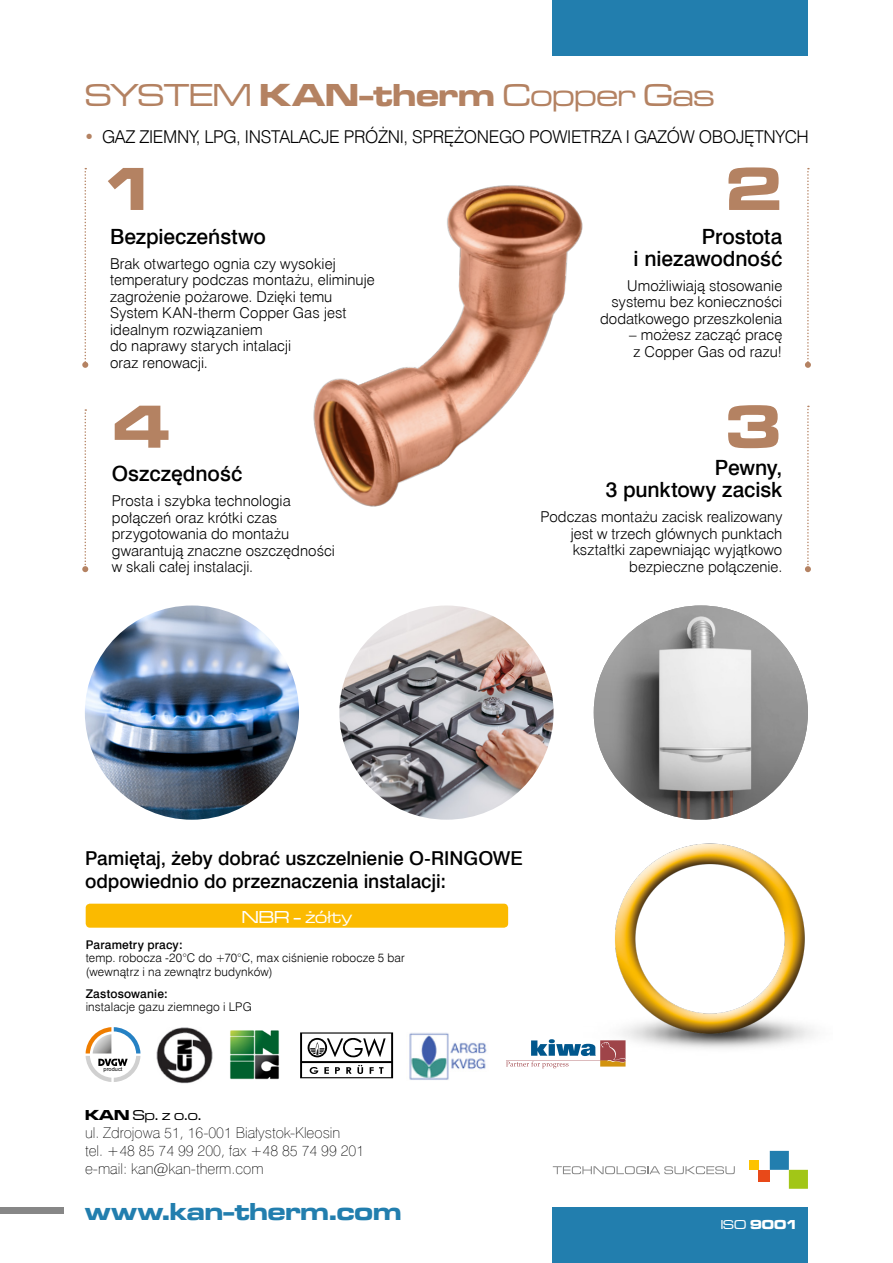
<style>
.page{position:relative;width:893px;height:1263px;background:#fff}
.page>*{position:absolute;margin:0;border:0;box-sizing:border-box;transform-origin:0 0}
.t1{font:63px "Microgramma D Bol Ext";color:#b48262}
.t2{font:33px "Microgramma D Med Ext";letter-spacing:-.005em;color:#b48262}
.t3{font:25.5px "Microgramma D Bol Ext";color:#227eae}
.t4{font:21px/22.2px "Swis 721 Md EU";letter-spacing:-.005em;color:#000;text-align:right}
.t5{font:19.2px/23.2px "Swis 721 Md EU";color:#000}
.t6{font:18px "Microgramma D Med Ext";letter-spacing:.01em;color:#fff}
.t7{font:17.7px "Swis 721 Lt EU";letter-spacing:-.02em;color:#000}
.t8{font:15px/16.5px "Swis 721 Lt EU";letter-spacing:.005em;color:#000}
.t9{font:15px/18px "Swis 721 Th EU";color:#000}
.t10{font:15px "Microgramma D Med Ext";color:#000}
.t11{font:13.5px "Microgramma D Bol Ext";color:#fff}
.t12{font:12px/13.5px "Swis 721 Lt EU";letter-spacing:.015em;color:#000}
.t13{font:12px "Swis 721 Md EU";letter-spacing:.015em;color:#000}
.t14{font:5.7px "Arial";color:#000}
.s1{font-family:"Microgramma D Bol Ext"}
.s2{color:#b48262}
.s3{font-family:"Microgramma D Med Ext"}
</style>
<div class="page">
<img style="left:615px;top:843px;width:199px;height:224px">
<svg style="left:86px;top:1027px;width:54px;height:55px"></svg>
<img style="left:156px;top:1027px;width:57px;height:57px">
<img style="left:409px;top:1032px;width:78px;height:48px">
<svg style="left:300px;top:1032px;width:93px;height:46px"></svg>
<svg style="left:506px;top:1039px;width:119px;height:29px"></svg>
<img style="left:313px;top:185px;width:270px;height:322px">
<div style="left:553px;top:0;width:255px;height:55px;background:#227eae"></div>
<svg style="left:82px;top:168px;width:6px;height:200px"></svg>
<svg style="left:82px;top:409px;width:6px;height:163px"></svg>
<svg style="left:805px;top:168px;width:6px;height:200px"></svg>
<svg style="left:805px;top:406px;width:6px;height:166px"></svg>
<div style="left:553px;top:1208px;width:255px;height:55px;background:#227eae"></div>
<div style="left:0;top:1208px;width:64px;height:6px;background:#878787"></div>
<div style="left:758px;top:1170px;width:12px;height:11px;background:#e84919"></div>
<div style="left:749px;top:1160px;width:9px;height:10px;background:#fdc300"></div>
<div style="left:789px;top:1170px;width:19px;height:19px;background:#a2c617"></div>
<div style="left:770px;top:1151px;width:19px;height:19px;background:#227eae"></div>
<svg style="left:553px;top:1166px;width:182px;height:8px"></svg>
<img style="left:594px;top:605px;width:214px;height:215px;border-radius:107px">
<img style="left:339px;top:605px;width:215px;height:215px;border-radius:107px">
<img style="left:85px;top:605px;width:214px;height:215px;border-radius:107px">
<div style="left:86px;top:904px;width:422px;height:24px;background:#fbba00;border-radius:4px"></div>
<img style="left:230px;top:1030px;width:49px;height:50px">
<h2 class="t2" style="left:85px;top:74px;width:631px">SYSTEM <span class="s1">KAN-therm</span> Copper Gas</h2>
<p class="t7" style="left:85px;top:126px;width:725px"><span class="s2">•</span> GAZ ZIEMNY, LPG, INSTALACJE PRÓŻNI, SPRĘŻONEGO POWIETRZA I GAZÓW OBOJĘTNYCH</p>
<h1 class="t1" style="left:101px;top:146px;width:59px">1</h1>
<h3 class="t4" style="left:110px;top:226px;width:157px">Bezpieczeństwo</h3>
<p class="t8" style="left:110px;top:255px;width:266px">Brak otwartego ognia czy wysokiej temperatury podczas montażu, eliminuje zagrożenie pożarowe. Dzięki temu<br>System KAN-therm Copper Gas jest idealnym rozwiązaniem<br>do naprawy starych intalacji<br>oraz renowacji.</p>
<h1 class="t1" style="left:112px;top:384px;width:59px">4</h1>
<h3 class="t4" style="left:112px;top:464px;width:132px">Oszczędność</h3>
<p class="t8" style="left:112px;top:493px;width:225px">Prosta i szybka technologia połączeń oraz krótki czas przygotowania do montażu gwarantują znaczne oszczędności w skali całej instalacji.</p>
<h1 class="t1" style="left:725px;top:146px;width:59px">2</h1>
<h3 class="t4" style="left:633px;top:226px;width:150px">Prostota<br>i niezawodność</h3>
<p class="t8" style="left:600px;top:277px;width:184px;text-align:right">Umożliwiają stosowanie systemu bez konieczności dodatkowego przeszkolenia</p>
<p class="t8" style="left:629px;top:327px;width:155px">– możesz zacząć pracę z Copper Gas od razu!</p>
<h1 class="t1" style="left:725px;top:384px;width:59px">3</h1>
<h3 class="t4" style="left:606px;top:457px;width:178px">Pewny,<br>3 punktowy zacisk</h3>
<p class="t8" style="left:540px;top:509px;width:243px;text-align:right">Podczas montażu zacisk realizowany jest w trzech głównych punktach kształtki zapewniając wyjątkowo bezpieczne połączenie.</p>
<p class="t5" style="left:85px;top:847px;width:439px">Pamiętaj, żeby dobrać uszczelnienie O-RINGOWE odpowiednio do przeznaczenia instalacji:</p>
<p class="t6" style="left:242px;top:905px;width:112px">NBR - żółty</p>
<p class="t13" style="left:86px;top:937px;width:98px">Parametry pracy:</p>
<p class="t12" style="left:86px;top:951px;width:321px">temp. robocza -20°C do +70°C, max ciśnienie robocze 5 bar (wewnątrz i na zewnątrz budynków)</p>
<p class="t13" style="left:86px;top:986px;width:83px">Zastosowanie:</p>
<p class="t12" style="left:86px;top:1000px;width:168px">instalacje gazu ziemnego i LPG</p>
<p class="t14" style="left:104px;top:1067px;width:20px">product</p>
<p class="t10" style="left:85px;top:1105px;width:118px"><span class="s1">KAN</span> Sp. z o.o.</p>
<p class="t9" style="left:85px;top:1123px;width:281px">ul. Zdrojowa 51, 16-001 Białystok‑Kleosin<br>tel. +48 85 74 99 200, fax +48 85 74 99 201 e‑mail: kan@kan-therm.com</p>
<h3 class="t3" style="left:85px;top:1194px;width:318px">www.kan-therm.com</h3>
<p class="t11" style="left:721px;top:1216px;width:79px"><span class="s3">ISO</span> 9001</p>
</div>
